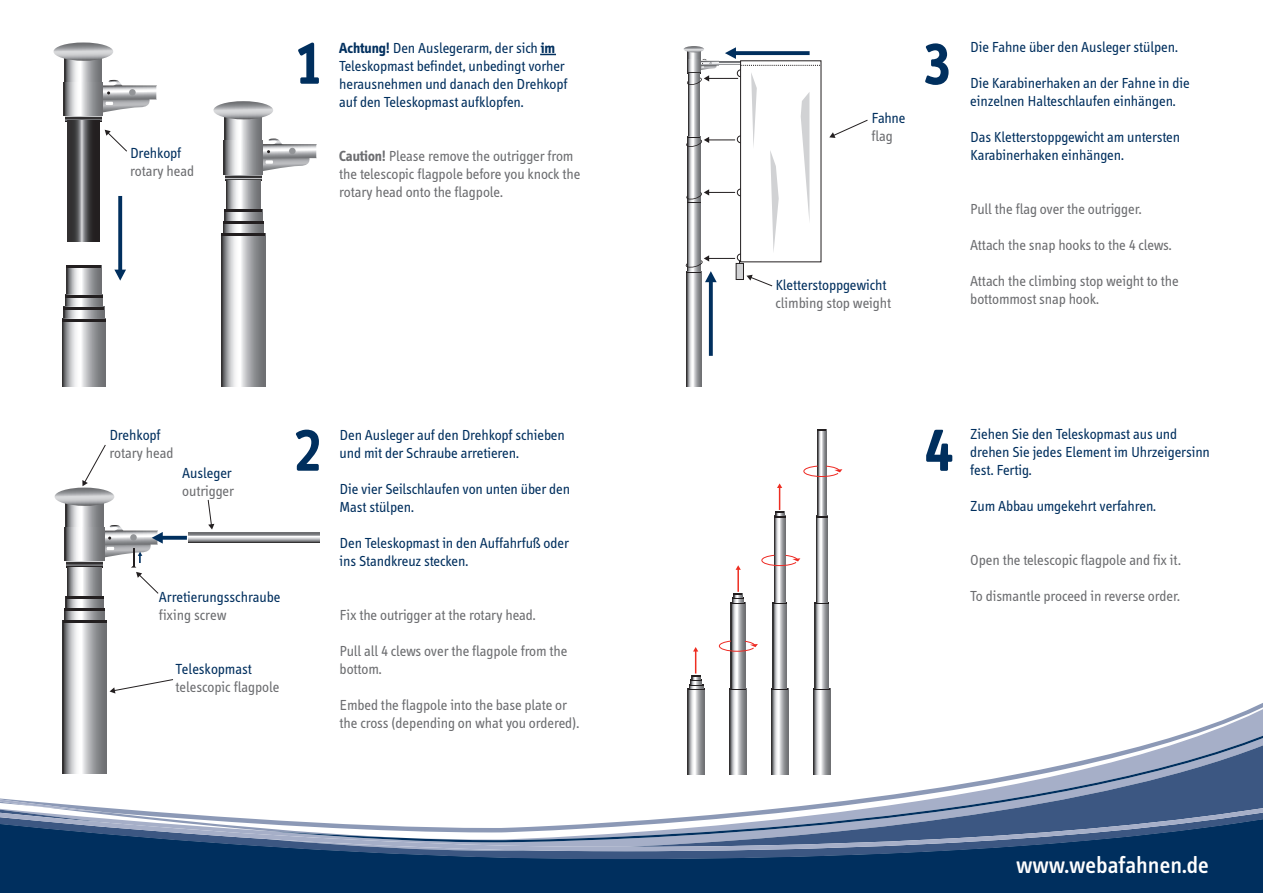
<style>
.page{position:relative;width:1263px;height:893px;background:#fff}
.page>*{position:absolute;margin:0;border:0;box-sizing:border-box;transform-origin:0 0}
.t1{font:700 60px "Info";color:#002f5e}
.t2{font:500 24px "Info Text";color:#fff}
.t3{font:15px/18px "Info Normal";color:#002f5e}
.t4{font:15px/18px "Info Normal";color:#6c6d70}
.s1{font-family:"Info";font-weight:700}
</style>
<div class="page">
<div style="left:0;top:851px;width:1263px;height:42px;background:#002f5e"></div>
<svg style="left:0;top:838px;width:1263px;height:13px;background:#446289"></svg>
<svg style="left:270px;top:832px;width:993px;height:10px;background:#7287a5"></svg>
<svg style="left:0;top:694px;width:1263px;height:138px"></svg>
<svg style="left:0;top:774px;width:107px;height:38px"></svg>
<svg style="left:65px;top:61px;width:37px;height:21px"></svg>
<svg style="left:54px;top:42px;width:59px;height:19px"></svg>
<svg style="left:94px;top:80px;width:63px;height:33px"></svg>
<hr style="left:65px;top:114px;width:37px;height:3px;background:#c6c7c9">
<svg style="left:65px;top:117px;width:37px;height:5px"></svg>
<svg style="left:67px;top:121px;width:33px;height:120px;background:#4b4a4c"></svg>
<svg style="left:64px;top:82px;width:39px;height:34px"></svg>
<svg style="left:67px;top:268px;width:34px;height:27px"></svg>
<svg style="left:65px;top:297px;width:38px;height:10px"></svg>
<hr style="left:65px;top:295px;width:38px;height:2px;background:#231f20">
<svg style="left:64px;top:309px;width:40px;height:10px"></svg>
<hr style="left:64px;top:307px;width:40px;height:2px;background:#231f20">
<svg style="left:62px;top:321px;width:44px;height:65px"></svg>
<hr style="left:62px;top:319px;width:44px;height:2px;background:#231f20">
<svg style="left:114px;top:196px;width:12px;height:85px"></svg>
<svg style="left:225px;top:119px;width:37px;height:22px"></svg>
<svg style="left:213px;top:101px;width:60px;height:18px"></svg>
<svg style="left:254px;top:139px;width:63px;height:32px"></svg>
<svg style="left:225px;top:174px;width:37px;height:2px"></svg>
<svg style="left:225px;top:176px;width:37px;height:5px"></svg>
<svg style="left:224px;top:141px;width:39px;height:33px"></svg>
<svg style="left:226px;top:180px;width:35px;height:29px"></svg>
<svg style="left:225px;top:212px;width:37px;height:9px"></svg>
<hr style="left:225px;top:209px;width:37px;height:3px;background:#231f20">
<svg style="left:223px;top:224px;width:40px;height:9px"></svg>
<hr style="left:223px;top:221px;width:40px;height:3px;background:#231f20">
<svg style="left:222px;top:236px;width:43px;height:150px"></svg>
<hr style="left:222px;top:233px;width:43px;height:3px;background:#231f20">
<svg style="left:189px;top:532px;width:130px;height:10px"></svg>
<svg style="left:207px;top:499px;width:7px;height:31px"></svg>
<svg style="left:66px;top:506px;width:37px;height:21px"></svg>
<svg style="left:55px;top:445px;width:59px;height:61px"></svg>
<svg style="left:95px;top:525px;width:92px;height:69px"></svg>
<hr style="left:66px;top:560px;width:37px;height:2px;background:#d2d3d5">
<svg style="left:66px;top:563px;width:37px;height:4px"></svg>
<svg style="left:65px;top:527px;width:39px;height:34px"></svg>
<svg style="left:67px;top:567px;width:35px;height:29px"></svg>
<svg style="left:66px;top:599px;width:37px;height:9px"></svg>
<hr style="left:66px;top:596px;width:37px;height:3px;background:#231f20">
<svg style="left:64px;top:611px;width:41px;height:9px"></svg>
<hr style="left:64px;top:608px;width:41px;height:3px;background:#231f20">
<svg style="left:63px;top:623px;width:43px;height:150px"></svg>
<hr style="left:63px;top:620px;width:43px;height:3px;background:#231f20">
<svg style="left:110px;top:679px;width:63px;height:14px"></svg>
<hr style="left:708px;top:78px;width:30px;height:1px;background:#231f20">
<svg style="left:829px;top:119px;width:39px;height:19px"></svg>
<svg style="left:746px;top:275px;width:27px;height:12px"></svg>
<div style="left:737px;top:70px;width:7px;height:7px;border:1px solid #231f20;border-radius:50%"></div>
<div style="left:737px;top:136px;width:7px;height:7px;border:1px solid #231f20;border-radius:50%"></div>
<div style="left:737px;top:189px;width:7px;height:7px;border:1px solid #231f20;border-radius:50%"></div>
<div style="left:737px;top:254px;width:7px;height:7px;border:1px solid #231f20;border-radius:50%"></div>
<svg style="left:719px;top:61px;width:21px;height:4px"></svg>
<svg style="left:688px;top:85px;width:12px;height:52px"></svg>
<svg style="left:687px;top:147px;width:13px;height:42px"></svg>
<svg style="left:687px;top:203px;width:14px;height:52px"></svg>
<svg style="left:686px;top:356px;width:15px;height:30px"></svg>
<div style="left:740px;top:60px;width:81px;height:202px;background:#fff;border:1px solid #231f20"></div>
<svg style="left:751px;top:73px;width:6px;height:73px"></svg>
<svg style="left:801px;top:93px;width:8px;height:122px"></svg>
<svg style="left:770px;top:151px;width:9px;height:101px"></svg>
<svg style="left:741px;top:65px;width:80px;height:1px"></svg>
<svg style="left:684px;top:46px;width:35px;height:39px"></svg>
<svg style="left:686px;top:137px;width:49px;height:10px"></svg>
<svg style="left:686px;top:189px;width:49px;height:14px"></svg>
<div style="left:736px;top:263px;width:8px;height:17px;background:#d1d2d4;border:1px solid #231f20"></div>
<svg style="left:725px;top:47px;width:85px;height:12px"></svg>
<svg style="left:685px;top:255px;width:55px;height:101px"></svg>
<svg style="left:813px;top:689px;width:17px;height:85px"></svg>
<svg style="left:813px;top:688px;width:17px;height:1px"></svg>
<svg style="left:815px;top:603px;width:14px;height:85px"></svg>
<svg style="left:815px;top:602px;width:14px;height:1px"></svg>
<svg style="left:816px;top:517px;width:11px;height:85px"></svg>
<svg style="left:818px;top:431px;width:8px;height:85px"></svg>
<svg style="left:771px;top:689px;width:17px;height:85px"></svg>
<svg style="left:771px;top:688px;width:17px;height:1px"></svg>
<svg style="left:773px;top:603px;width:14px;height:85px"></svg>
<svg style="left:773px;top:602px;width:14px;height:1px"></svg>
<svg style="left:774px;top:517px;width:11px;height:85px"></svg>
<svg style="left:729px;top:689px;width:17px;height:85px"></svg>
<svg style="left:729px;top:688px;width:17px;height:1px"></svg>
<svg style="left:731px;top:603px;width:14px;height:85px"></svg>
<svg style="left:731px;top:594px;width:14px;height:9px"></svg>
<svg style="left:688px;top:689px;width:16px;height:85px"></svg>
<svg style="left:803px;top:465px;width:39px;height:12px"></svg>
<svg style="left:761px;top:554px;width:39px;height:12px"></svg>
<svg style="left:719px;top:640px;width:39px;height:12px"></svg>
<svg style="left:774px;top:483px;width:11px;height:34px"></svg>
<svg style="left:735px;top:565px;width:6px;height:5px"></svg>
<hr style="left:737px;top:568px;width:2px;height:24px;background:#ee2e22">
<svg style="left:688px;top:647px;width:16px;height:42px"></svg>
<hr style="left:67px;top:265px;width:34px;height:3px;background:#231f20">
<svg style="left:105px;top:130px;width:22px;height:22px"></svg>
<svg style="left:540px;top:54px;width:16px;height:1px"></svg>
<p class="t3" style="left:130px;top:144px;width:53px">Drehkopf</p>
<p class="t4" style="left:130px;top:162px;width:65px">rotary head</p>
<h1 class="t1" style="left:294px;top:30px;width:31px">1</h1>
<p class="t3" style="left:339px;top:39px;width:230px"><span class="s1">Achtung!</span> Den Auslegerarm, der sich <span class="s1">im </span>Teleskopmast befindet, unbedingt vorher herausnehmen und danach den Drehkopf auf den Teleskopmast aufklopfen.</p>
<p class="t4" style="left:339px;top:147px;width:243px"><span class="s1">Caution!</span> Please remove the outrigger from the telescopic flagpole before you knock the rotary head onto the flagpole.</p>
<p class="t3" style="left:871px;top:109px;width:36px">Fahne</p>
<p class="t4" style="left:871px;top:127px;width:23px">flag</p>
<h1 class="t1" style="left:922px;top:30px;width:31px">3</h1>
<p class="t3" style="left:775px;top:276px;width:113px">Kletterstoppgewicht</p>
<p class="t4" style="left:775px;top:294px;width:117px">climbing stop weight</p>
<p class="t3" style="left:970px;top:38px;width:209px">Die Fahne über den Ausleger stülpen.</p>
<p class="t3" style="left:970px;top:74px;width:221px">Die Karabinerhaken an der Fahne in die einzelnen Halteschlaufen einhängen.</p>
<p class="t3" style="left:970px;top:128px;width:211px">Das Kletterstoppgewicht am untersten<br>Karabinerhaken einhängen.</p>
<p class="t4" style="left:970px;top:200px;width:173px">Pull the flag over the outrigger.</p>
<p class="t4" style="left:970px;top:236px;width:203px">Attach the snap hooks to the 4 clews.</p>
<p class="t4" style="left:970px;top:272px;width:210px">Attach the climbing stop weight to the bottommost snap hook.</p>
<p class="t3" style="left:109px;top:426px;width:53px">Drehkopf</p>
<p class="t4" style="left:109px;top:444px;width:65px">rotary head</p>
<p class="t3" style="left:182px;top:464px;width:51px">Ausleger</p>
<p class="t4" style="left:182px;top:482px;width:53px">outrigger</p>
<p class="t3" style="left:159px;top:588px;width:123px">Arretierungsschraube</p>
<p class="t4" style="left:159px;top:606px;width:69px">fixing screw</p>
<p class="t3" style="left:175px;top:660px;width:78px">Teleskopmast</p>
<p class="t4" style="left:175px;top:678px;width:106px">telescopic flagpole</p>
<p class="t3" style="left:340px;top:426px;width:227px">Den Ausleger auf den Drehkopf schieben und mit der Schraube arretieren.</p>
<p class="t3" style="left:340px;top:480px;width:232px">Die vier Seilschlaufen von unten über den<br>Mast stülpen.</p>
<p class="t3" style="left:340px;top:534px;width:231px">Den Teleskopmast in den Auffahrfuß oder ins Standkreuz stecken.</p>
<h1 class="t1" style="left:293px;top:416px;width:31px">2</h1>
<h1 class="t1" style="left:924px;top:417px;width:31px">4</h1>
<p class="t4" style="left:340px;top:606px;width:197px">Fix the outrigger at the rotary head.</p>
<p class="t4" style="left:340px;top:642px;width:229px">Pull all 4 clews over the flagpole from the bottom.</p>
<p class="t4" style="left:340px;top:696px;width:241px">Embed the flagpole into the base plate or the cross (depending on what you ordered).</p>
<p class="t3" style="left:970px;top:426px;width:241px">Ziehen Sie den Teleskopmast aus und drehen Sie jedes Element im Uhrzeigersinn fest. Fertig.</p>
<p class="t3" style="left:970px;top:498px;width:187px">Zum Abbau umgekehrt verfahren.</p>
<p class="t4" style="left:970px;top:552px;width:212px">Open the telescopic flagpole and fix it.</p>
<p class="t4" style="left:970px;top:588px;width:211px">To dismantle proceed in reverse order.</p>
<h2 class="t2" style="left:1016px;top:852px;width:194px">www.webafahnen.de</h2>
</div>
